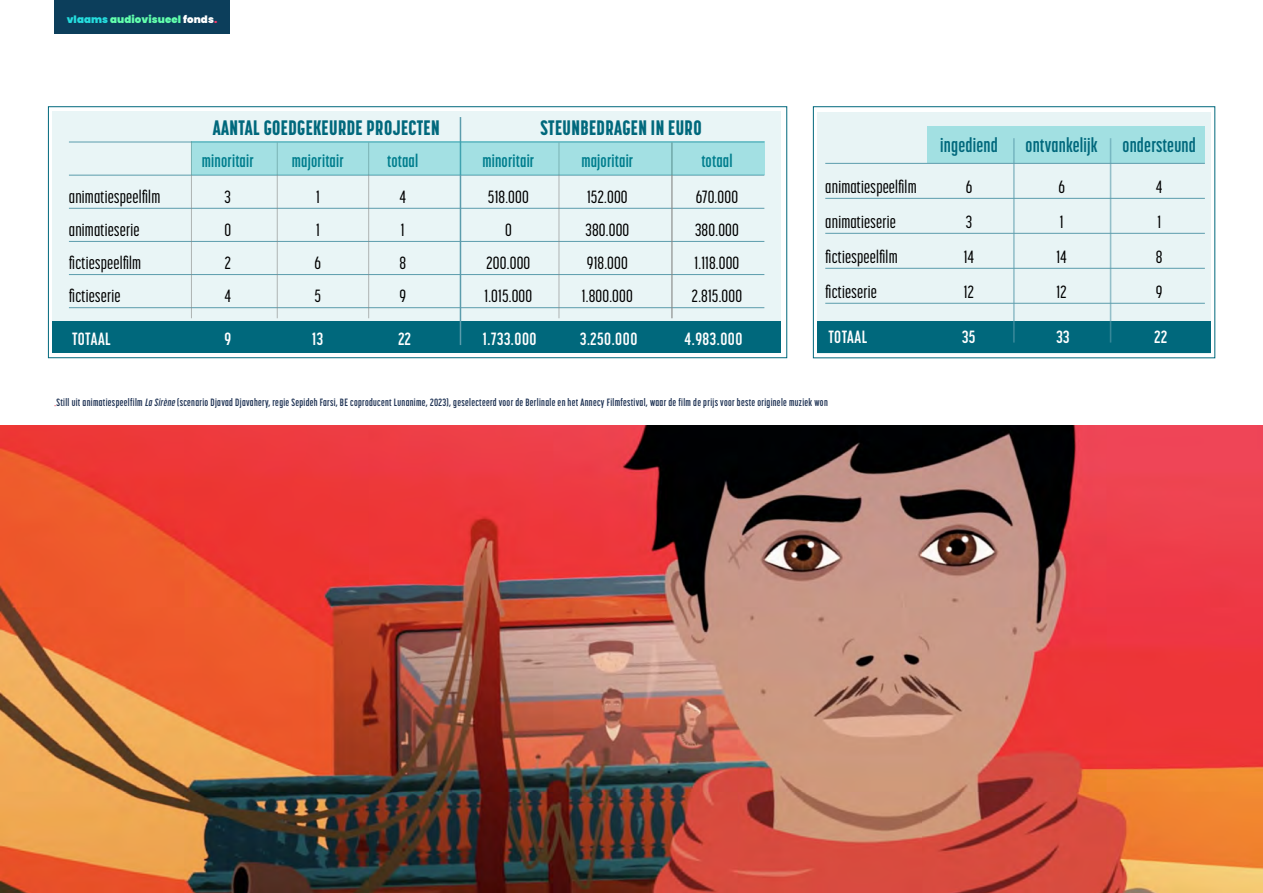
<style>
.page{position:relative;width:1263px;height:893px;background:#fff}
.page>*{position:absolute;margin:0;border:0;box-sizing:border-box;transform-origin:0 0}
.t1{font:800 20.7px "Korolev Compressed";letter-spacing:.02em;color:#00687c}
.t2{font:700 19.5px "Korolev Compressed";letter-spacing:.01em;color:#00687c}
.t3{font:500 17.55px "Korolev Compressed";letter-spacing:.01em;color:#000}
.t4{font:700 17.55px "Korolev Compressed";letter-spacing:.01em;color:#00687c}
.t5{font:700 17.55px "Korolev Compressed";letter-spacing:.03em;color:#fff}
.t6{font:700 10.5px "Korolev Compressed";letter-spacing:.03em;color:#1d3153}
.t7{font:900 10.2px "Poppins";letter-spacing:.01em;color:#62ffad}
.s1{color:#25ddde}
.s2{color:#fff}
.s3{color:#f93b6a}
.s4{color:#ec6371}
.s5{font-style:italic}
</style>
<div class="page">
<div style="left:813px;top:106px;width:402px;height:252px;border:1px solid #00687c"></div>
<div style="left:818px;top:112px;width:393px;height:241px;background:#e8f4f5"></div>
<div style="left:927px;top:126px;width:278px;height:37px;background:#a2e0e2"></div>
<div style="left:48px;top:106px;width:739px;height:252px;border:1px solid #00687c"></div>
<div style="left:53px;top:112px;width:728px;height:241px;background:#e9f5f6"></div>
<div style="left:53px;top:321px;width:728px;height:32px;background:#00687c"></div>
<hr style="left:69px;top:142px;width:695px;height:1px;background:#5b9cac">
<hr style="left:69px;top:175px;width:695px;height:1px;background:#5b9cac">
<hr style="left:69px;top:208px;width:695px;height:1px;background:#5b9cac">
<hr style="left:69px;top:241px;width:695px;height:1px;background:#5b9cac">
<hr style="left:69px;top:274px;width:695px;height:1px;background:#5b9cac">
<hr style="left:69px;top:307px;width:695px;height:1px;background:#5b9cac">
<hr style="left:191px;top:141px;width:1px;height:177px;background:#868786">
<hr style="left:277px;top:143px;width:1px;height:175px;background:#868786">
<hr style="left:368px;top:143px;width:1px;height:175px;background:#868786">
<hr style="left:672px;top:143px;width:1px;height:175px;background:#868786">
<hr style="left:671px;top:143px;width:1px;height:175px;background:#868786">
<hr style="left:559px;top:143px;width:1px;height:175px;background:#868786">
<hr style="left:460px;top:117px;width:1px;height:228px;background:#5b9cac">
<div style="left:54px;top:0;width:176px;height:34px;background:#0c3e5b"></div>
<div style="left:818px;top:321px;width:393px;height:32px;background:#00687c"></div>
<hr style="left:825px;top:163px;width:380px;height:1px;background:#5b9cac">
<hr style="left:825px;top:198px;width:380px;height:1px;background:#5b9cac">
<hr style="left:825px;top:233px;width:380px;height:1px;background:#5b9cac">
<hr style="left:825px;top:268px;width:380px;height:1px;background:#5b9cac">
<hr style="left:825px;top:303px;width:380px;height:1px;background:#5b9cac">
<hr style="left:1110px;top:138px;width:1px;height:205px;background:#5b9cac">
<hr style="left:1013px;top:138px;width:2px;height:205px;background:#5b9cac">
<div style="left:192px;top:141px;width:573px;height:34px;background:#a3e0e3"></div>
<img style="left:0;top:425px;width:1263px;height:468px">
<p class="t7" style="left:67px;top:14px;width:152px"><span class="s1">vlaams</span> audiovisueel <span class="s2">fonds</span><span class="s3">.</span></p>
<p class="t1" style="left:213px;top:116px;width:228px">AANTAL GOEDGEKEURDE PROJECTEN</p>
<p class="t1" style="left:540px;top:116px;width:163px">STEUNBEDRAGEN IN EURO</p>
<p class="t4" style="left:202px;top:151px;width:53px">minoritair</p>
<p class="t4" style="left:292px;top:151px;width:53px">majoritair</p>
<p class="t4" style="left:387px;top:151px;width:33px">totaal</p>
<p class="t4" style="left:482px;top:151px;width:53px">minoritair</p>
<p class="t4" style="left:581px;top:151px;width:53px">majoritair</p>
<p class="t4" style="left:701px;top:151px;width:33px">totaal</p>
<p class="t3" style="left:69px;top:187px;width:93px">animatiespeelfilm</p>
<p class="t3" style="left:225px;top:187px;width:8px">3</p>
<p class="t3" style="left:316px;top:187px;width:5px">1</p>
<p class="t3" style="left:399px;top:187px;width:8px">4</p>
<p class="t3" style="left:488px;top:187px;width:42px">518.000</p>
<p class="t3" style="left:587px;top:187px;width:42px">152.000</p>
<p class="t3" style="left:696px;top:187px;width:44px">670.000</p>
<p class="t3" style="left:69px;top:220px;width:72px">animatieserie</p>
<p class="t3" style="left:224px;top:220px;width:8px">0</p>
<p class="t3" style="left:316px;top:220px;width:5px">1</p>
<p class="t3" style="left:401px;top:220px;width:5px">1</p>
<p class="t3" style="left:505px;top:220px;width:8px">0</p>
<p class="t3" style="left:585px;top:220px;width:45px">380.000</p>
<p class="t3" style="left:695px;top:220px;width:45px">380.000</p>
<p class="t3" style="left:69px;top:254px;width:74px">fictiespeelfilm</p>
<p class="t3" style="left:225px;top:254px;width:8px">2</p>
<p class="t3" style="left:315px;top:254px;width:8px">6</p>
<p class="t3" style="left:399px;top:254px;width:8px">8</p>
<p class="t3" style="left:486px;top:254px;width:45px">200.000</p>
<p class="t3" style="left:587px;top:254px;width:42px">918.000</p>
<p class="t3" style="left:695px;top:254px;width:46px">1.118.000</p>
<p class="t3" style="left:69px;top:287px;width:53px">fictieserie</p>
<p class="t3" style="left:224px;top:287px;width:8px">4</p>
<p class="t3" style="left:315px;top:287px;width:8px">5</p>
<p class="t3" style="left:399px;top:287px;width:8px">9</p>
<p class="t3" style="left:484px;top:287px;width:49px">1.015.000</p>
<p class="t3" style="left:582px;top:287px;width:52px">1.800.000</p>
<p class="t3" style="left:692px;top:287px;width:52px">2.815.000</p>
<p class="t5" style="left:72px;top:329px;width:40px">TOTAAL</p>
<p class="t5" style="left:224px;top:329px;width:8px">9</p>
<p class="t5" style="left:312px;top:329px;width:12px">13</p>
<p class="t5" style="left:398px;top:329px;width:14px">22</p>
<p class="t5" style="left:483px;top:329px;width:55px">1.733.000</p>
<p class="t5" style="left:580px;top:329px;width:59px">3.250.000</p>
<p class="t5" style="left:684px;top:329px;width:60px">4.983.000</p>
<p class="t2" style="left:940px;top:134px;width:59px">ingediend</p>
<p class="t2" style="left:1025px;top:134px;width:74px">ontvankelijk</p>
<p class="t2" style="left:1122px;top:134px;width:75px">ondersteund</p>
<p class="t3" style="left:825px;top:177px;width:93px">animatiespeelfilm</p>
<p class="t3" style="left:966px;top:177px;width:8px">6</p>
<p class="t3" style="left:1058px;top:177px;width:8px">6</p>
<p class="t3" style="left:1156px;top:177px;width:8px">4</p>
<p class="t3" style="left:825px;top:212px;width:72px">animatieserie</p>
<p class="t3" style="left:966px;top:212px;width:8px">3</p>
<p class="t3" style="left:1060px;top:212px;width:5px">1</p>
<p class="t3" style="left:1157px;top:212px;width:5px">1</p>
<p class="t3" style="left:825px;top:247px;width:74px">fictiespeelfilm</p>
<p class="t3" style="left:964px;top:247px;width:12px">14</p>
<p class="t3" style="left:1056px;top:247px;width:12px">14</p>
<p class="t3" style="left:1156px;top:247px;width:8px">8</p>
<p class="t3" style="left:825px;top:282px;width:53px">fictieserie</p>
<p class="t3" style="left:964px;top:282px;width:12px">12</p>
<p class="t3" style="left:1056px;top:282px;width:12px">12</p>
<p class="t3" style="left:1156px;top:282px;width:8px">9</p>
<p class="t5" style="left:828px;top:327px;width:40px">TOTAAL</p>
<p class="t5" style="left:962px;top:327px;width:15px">35</p>
<p class="t5" style="left:1056px;top:327px;width:15px">33</p>
<p class="t5" style="left:1154px;top:327px;width:14px">22</p>
<p class="t6" style="left:54px;top:396px;width:775px"><span class="s4">-</span>Still uit animatiespeelfilm <span class="s5">La Sirène</span> (scenario Djavad Djavahery, regie Sepideh Farsi, BE coproducent Lunanime, 2023), geselecteerd voor de Berlinale en het Annecy Filmfestival, waar de film de prijs voor beste originele muziek won</p>
</div>
